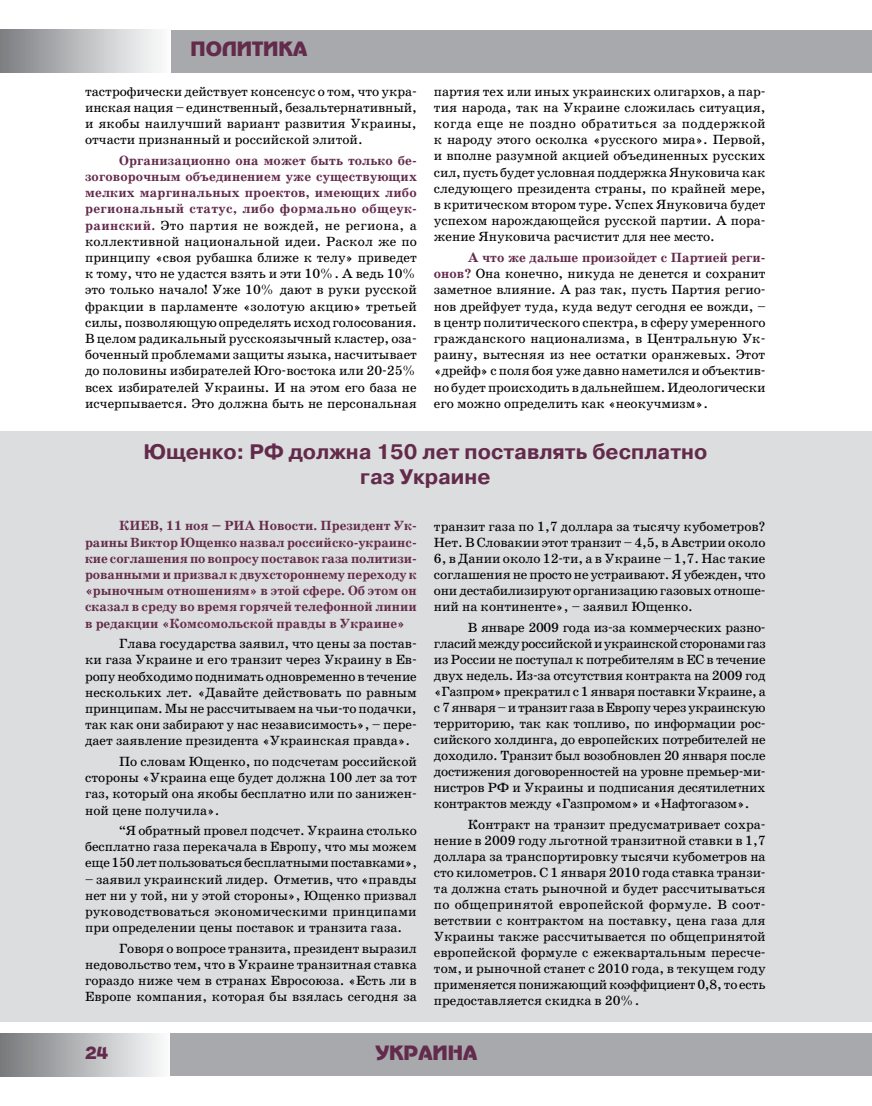
<style>
.page{position:relative;width:872px;height:1106px;background:#fff}
.page>*{position:absolute;margin:0;border:0;box-sizing:border-box;transform-origin:0 0}
.t1{font:700 21px/25.2px "Pragmatica C";color:#632b4b;text-align:center}
.t2{font:19.5px "Adver Gothic";color:#632b4b}
.t3{font:16.5px "Adver Gothic";color:#632b4b}
.t4{font:13.5px/16.2px "School Book C";color:#000;text-align:justify}
.t5{font:700 13.5px/16.2px "School Book C";color:#632b4b;text-align:justify}
.s1{font-weight:700;color:#632b4b}
</style>
<div class="page">
<div style="left:168px;top:1033px;width:704px;height:43px;background:#a7a9ac"></div>
<div style="left:170px;top:30px;width:702px;height:42px;background:#a7a9ac"></div>
<div style="left:0;top:1033px;width:170px;height:43px;background:linear-gradient(to right,#76797c,#fbfcfd)"></div>
<div style="left:0;top:30px;width:170px;height:43px;background:linear-gradient(to right,#7c7f82,#fff)"></div>
<div style="left:0;top:431px;width:872px;height:590px;background:#dcddde"></div>
<h2 class="t2" style="left:190px;top:39px;width:118px">политика</h2>
<p class="t4" style="left:85px;top:83px;width:333px">тастрофически действует консенсус о том, что укра&shy;инская нация – единственный, безальтернативный, и якобы наилучший вариант развития Украины, отчасти признанный и российской элитой.</p>
<p class="t4" style="left:85px;top:152px;width:333px;text-indent:34px"><span class="s1">Организационно она может быть только бе&shy;зоговорочным объединением уже существующих мелких маргинальных проектов, имеющих либо региональный статус, либо формально общеук&shy;раинский.</span> Это партия не вождей, не региона, а коллективной национальной идеи. Раскол же по принципу «своя рубашка ближе к телу» приведет к тому, что не удастся взять и эти 10%. А ведь 10% это только начало! Уже 10% дают в руки русской фракции в парламенте «золотую акцию» третьей силы, позволяющую определять исход голосования.<br>В целом радикальный русскоязычный кластер, оза&shy;боченный проблемами защиты языка, насчитывает до половины избирателей Юго-востока или 20-25% всех избирателей Украины. И на этом его база не исчерпывается. Это должна быть не персональная</p>
<p class="t4" style="left:434px;top:83px;width:333px">партия тех или иных украинских олигархов, а пар&shy;тия народа, так на Украине сложилась ситуация, когда еще не поздно обратиться за поддержкой к народу этого осколка «русского мира». Первой, и вполне разумной акцией объединенных русских сил, пусть будет условная поддержка Януковича как следующего президента страны, по крайней мере, в критическом втором туре. Успех Януковича будет успехом нарождающейся русской партии. А пора&shy;жение Януковича расчистит для нее место.</p>
<p class="t4" style="left:434px;top:249px;width:333px;text-indent:34px"><span class="s1">А что же дальше произойдет с Партией реги&shy;онов?</span> Она конечно, никуда не денется и сохранит заметное влияние. А раз так, пусть Партия регио&shy;нов дрейфует туда, куда ведут сегодня ее вожди, – в центр политического спектра, в сферу умеренного гражданского национализма, в Центральную Ук&shy;раину, вытесняя из нее остатки оранжевых. Этот «дрейф» с поля боя уже давно наметился и объектив&shy;но будет происходить в дальнейшем. Идеологически его можно определить как «неокучмизм».</p>
<h1 class="t1" style="left:143px;top:439px;width:565px">Ющенко: РФ должна 150 лет поставлять бесплатно газ Украине</h1>
<p class="t5" style="left:85px;top:518px;width:333px;text-indent:34px">КИЕВ, 11 ноя – РИА Новости. Президент Ук&shy;раины Виктор Ющенко назвал российско-украинс&shy;кие соглашения по вопросу поставок газа политизи&shy;рованными и призвал к двухстороннему переходу к «рыночным отношениям» в этой сфере. Об этом он сказал в среду во время горячей телефонной линии в редакции «Комсомольской правды в Украине»</p>
<p class="t4" style="left:85px;top:635px;width:333px;text-indent:34px">Глава государства заявил, что цены за постав&shy;ки газа Украине и его транзит через Украину в Ев&shy;ропу необходимо поднимать одновременно в течение нескольких лет. «Давайте действовать по равным принципам. Мы не рассчитываем на чьи-то подачки, так как они забирают у нас независимость», – пере&shy;дает заявление президента «Украинская правда».</p>
<p class="t4" style="left:85px;top:753px;width:333px;text-indent:34px">По словам Ющенко, по подсчетам российской стороны «Украина еще будет должна 100 лет за тот газ, который она якобы бесплатно или по занижен&shy;ной цене получила».</p>
<p class="t4" style="left:85px;top:822px;width:333px;text-indent:34px">“Я обратный провел подсчет. Украина столько бесплатно газа перекачала в Европу, что мы можем еще 150 лет пользоваться бесплатными поставками»,</p>
<p class="t4" style="left:85px;top:871px;width:333px">– заявил украинский лидер. Отметив, что «правды нет ни у той, ни у этой стороны», Ющенко призвал руководствоваться экономическими принципами при определении цены поставок и транзита газа.</p>
<p class="t4" style="left:85px;top:940px;width:333px;text-indent:34px">Говоря о вопросе транзита, президент выразил недовольство тем, что в Украине транзитная ставка гораздо ниже чем в странах Евросоюза. «Есть ли в Европе компания, которая бы взялась сегодня за</p>
<p class="t4" style="left:434px;top:518px;width:333px">транзит газа по 1,7 доллара за тысячу кубометров?<br>Нет. В Словакии этот транзит – 4,5, в Австрии около 6, в Дании около 12-ти, а в Украине – 1,7. Нас такие соглашения не просто не устраивают. Я убежден, что они дестабилизируют организацию газовых отноше&shy;ний на континенте», – заявил Ющенко.</p>
<p class="t4" style="left:434px;top:619px;width:333px;text-indent:34px">В январе 2009 года из-за коммерческих разно&shy;гласий между российской и украинской сторонами газ из России не поступал к потребителям в ЕС в течение двух недель. Из-за отсутствия контракта на 2009 год «Газпром» прекратил с 1 января поставки Украине, а с 7 января – и транзит газа в Европу через украинскую территорию, так как топливо, по информации рос&shy;сийского холдинга, до европейских потребителей не доходило. Транзит был возобновлен 20 января после достижения договоренностей на уровне премьер-ми&shy;нистров РФ и Украины и подписания десятилетних контрактов между «Газпромом» и «Нафтогазом».</p>
<p class="t4" style="left:434px;top:816px;width:333px;text-indent:34px">Контракт на транзит предусматривает сохра&shy;нение в 2009 году льготной транзитной ставки в 1,7 доллара за транспортировку тысячи кубометров на сто километров. С 1 января 2010 года ставка транзи&shy;та должна стать рыночной и будет рассчитываться по общепринятой европейской формуле. В соот&shy;ветствии с контрактом на поставку, цена газа для Украины также рассчитывается по общепринятой европейской формуле с ежеквартальным пересче&shy;том, и рыночной станет с 2010 года, в текущем году применяется понижающий коэффициент 0,8, то есть предоставляется скидка в 20%.</p>
<p class="t3" style="left:85px;top:1044px;width:25px">24</p>
<h2 class="t2" style="left:375px;top:1042px;width:103px">Украина</h2>
</div>
